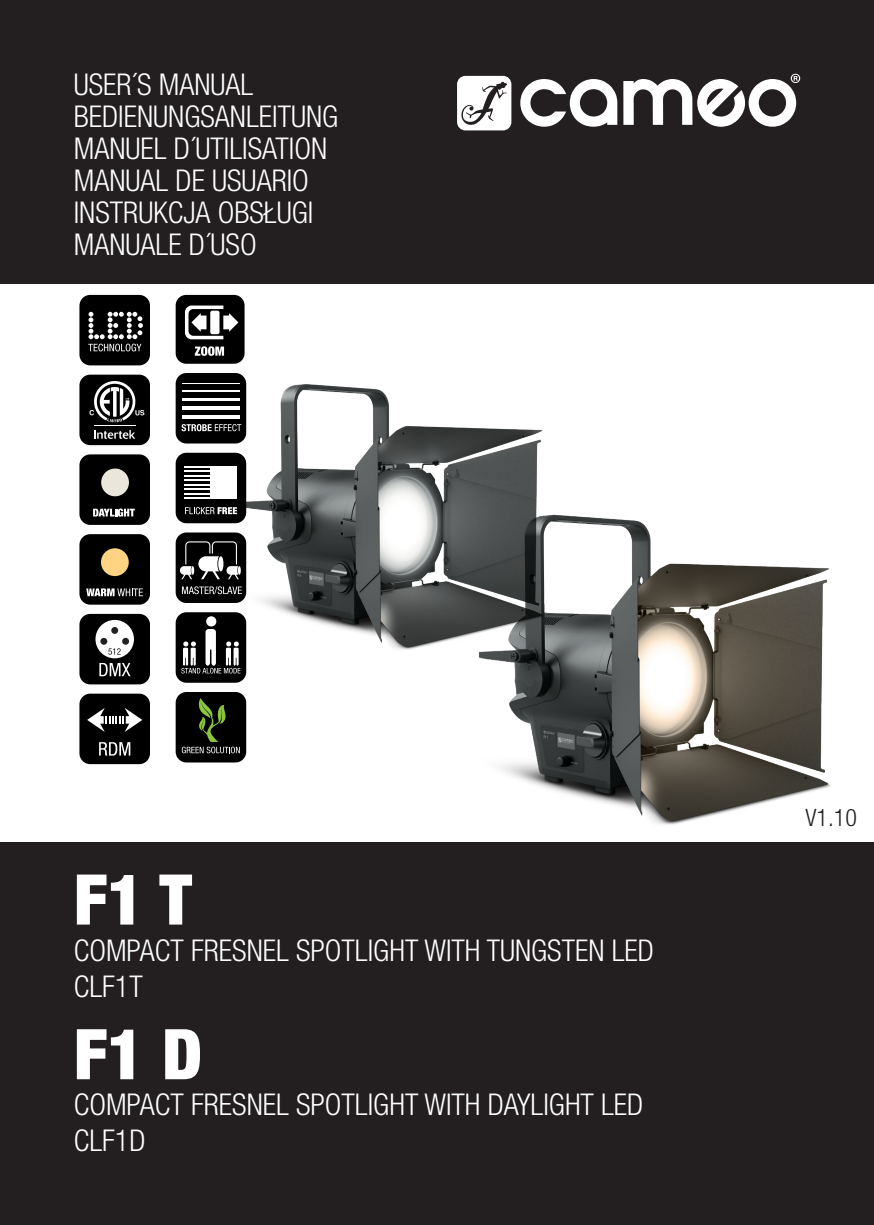
<style>
.page{position:relative;width:874px;height:1225px;background:#fff}
.page>*{position:absolute;margin:0;border:0;box-sizing:border-box;transform-origin:0 0}
.t1{font:900 condensed 70px "Helvetica Neue LT Pro";color:#fff}
.t2{font:300 condensed 30px/32px "Helvetica Neue LT Pro";color:#fff}
.t3{font:300 condensed 24px "Helvetica Neue LT Pro";color:#231f20}
</style>
<div class="page">
<img style="left:242px;top:375px;width:301px;height:277px">
<img style="left:468px;top:485px;width:363px;height:340px">
<div style="left:0;top:0;width:873px;height:283px;background:#231f20"></div>
<div style="left:0;top:842px;width:873px;height:383px;background:#231f20"></div>
<div style="left:79px;top:295px;width:71px;height:70px;background:#000;border-radius:11px"></div>
<svg style="left:88px;top:312px;width:55px;height:39px"></svg>
<div style="left:79px;top:454px;width:71px;height:71px;background:#000;border-radius:11px"></div>
<div style="left:101px;top:468px;width:28px;height:28px;background:#ebe6db;border-radius:50%"></div>
<svg style="left:93px;top:508px;width:42px;height:8px"></svg>
<div style="left:79px;top:614px;width:71px;height:70px;background:#000;border-radius:11px"></div>
<svg style="left:99px;top:663px;width:31px;height:13px"></svg>
<div style="left:95px;top:620px;width:39px;height:38px;background:#fff;border-radius:50%"></div>
<div style="left:100px;top:638px;width:7px;height:7px;background:#231f20;border-radius:50%"></div>
<div style="left:122px;top:638px;width:7px;height:7px;background:#231f20;border-radius:50%"></div>
<svg style="left:108px;top:648px;width:13px;height:7px"></svg>
<div style="left:111px;top:627px;width:7px;height:7px;background:#231f20;border-radius:50%"></div>
<div style="left:79px;top:693px;width:71px;height:71px;background:#000;border-radius:11px"></div>
<svg style="left:99px;top:742px;width:31px;height:13px"></svg>
<svg style="left:87px;top:708px;width:55px;height:24px"></svg>
<div style="left:79px;top:375px;width:71px;height:70px;background:#000;border-radius:11px"></div>
<hr style="left:94px;top:425px;width:41px;height:1px;background:#fff">
<svg style="left:94px;top:430px;width:41px;height:9px"></svg>
<svg style="left:89px;top:381px;width:55px;height:41px"></svg>
<div style="left:79px;top:534px;width:71px;height:70px;background:#000;border-radius:11px"></div>
<svg style="left:86px;top:588px;width:57px;height:8px"></svg>
<div style="left:101px;top:548px;width:28px;height:28px;background:#fed482;border-radius:50%"></div>
<div style="left:175px;top:295px;width:69px;height:69px;background:#000;border-radius:11px"></div>
<svg style="left:195px;top:346px;width:29px;height:10px"></svg>
<svg style="left:185px;top:305px;width:53px;height:34px"></svg>
<div style="left:175px;top:453px;width:71px;height:70px;background:#000;border-radius:11px"></div>
<svg style="left:185px;top:507px;width:52px;height:7px"></svg>
<hr style="left:185px;top:466px;width:26px;height:2px;background:#fff">
<div style="left:211px;top:466px;width:26px;height:33px;background:#fff"></div>
<hr style="left:185px;top:470px;width:26px;height:2px;background:#fff">
<hr style="left:185px;top:475px;width:26px;height:2px;background:#fff">
<hr style="left:185px;top:479px;width:26px;height:2px;background:#fff">
<svg style="left:185px;top:484px;width:26px;height:1px"></svg>
<hr style="left:185px;top:488px;width:26px;height:2px;background:#fff">
<svg style="left:185px;top:493px;width:26px;height:1px"></svg>
<hr style="left:185px;top:497px;width:26px;height:2px;background:#fff">
<div style="left:175px;top:532px;width:71px;height:71px;background:#000;border-radius:11px"></div>
<svg style="left:182px;top:586px;width:60px;height:8px"></svg>
<svg style="left:180px;top:541px;width:61px;height:38px"></svg>
<div style="left:175px;top:612px;width:71px;height:71px;background:#000;border-radius:11px"></div>
<div style="left:206px;top:616px;width:10px;height:10px;background:#fff;border-radius:50%"></div>
<svg style="left:181px;top:629px;width:59px;height:44px"></svg>
<div style="left:175px;top:692px;width:71px;height:70px;background:#000;border-radius:11px"></div>
<svg style="left:182px;top:698px;width:58px;height:55px"></svg>
<div style="left:175px;top:373px;width:71px;height:70px;background:#000;border-radius:11px"></div>
<svg style="left:181px;top:424px;width:60px;height:7px"></svg>
<svg style="left:182px;top:415px;width:57px;height:3px"></svg>
<hr style="left:182px;top:406px;width:57px;height:3px;background:#fff">
<hr style="left:182px;top:398px;width:57px;height:2px;background:#fff">
<hr style="left:182px;top:390px;width:57px;height:2px;background:#fff">
<hr style="left:182px;top:383px;width:57px;height:1px;background:#fff">
<svg style="left:457px;top:76px;width:54px;height:54px;background:#dad9d9"></svg>
<svg style="left:520px;top:79px;width:97px;height:48px"></svg>
<svg style="left:623px;top:74px;width:176px;height:53px"></svg>
<p class="t2" style="left:74px;top:68px;width:266px">USER´S MANUAL<br>BEDIENUNGSANLEITUNG<br>MANUEL D´UTILISATION<br>MANUAL DE USUARIO<br>INSTRUKCJA OBSŁUGI<br>MANUALE D´USO</p>
<h1 class="t1" style="left:74px;top:858px;width:120px">F1 T</h1>
<p class="t2" style="left:74px;top:932px;width:581px;line-height:36px">COMPACT FRESNEL SPOTLIGHT WITH TUNGSTEN LED<br>CLF1T</p>
<h1 class="t1" style="left:74px;top:1012px;width:130px">F1 D</h1>
<p class="t2" style="left:74px;top:1086px;width:571px;line-height:36px">COMPACT FRESNEL SPOTLIGHT WITH DAYLIGHT LED<br>CLF1D</p>
<p class="t3" style="left:805px;top:803px;width:53px">V1.10</p>
</div>
